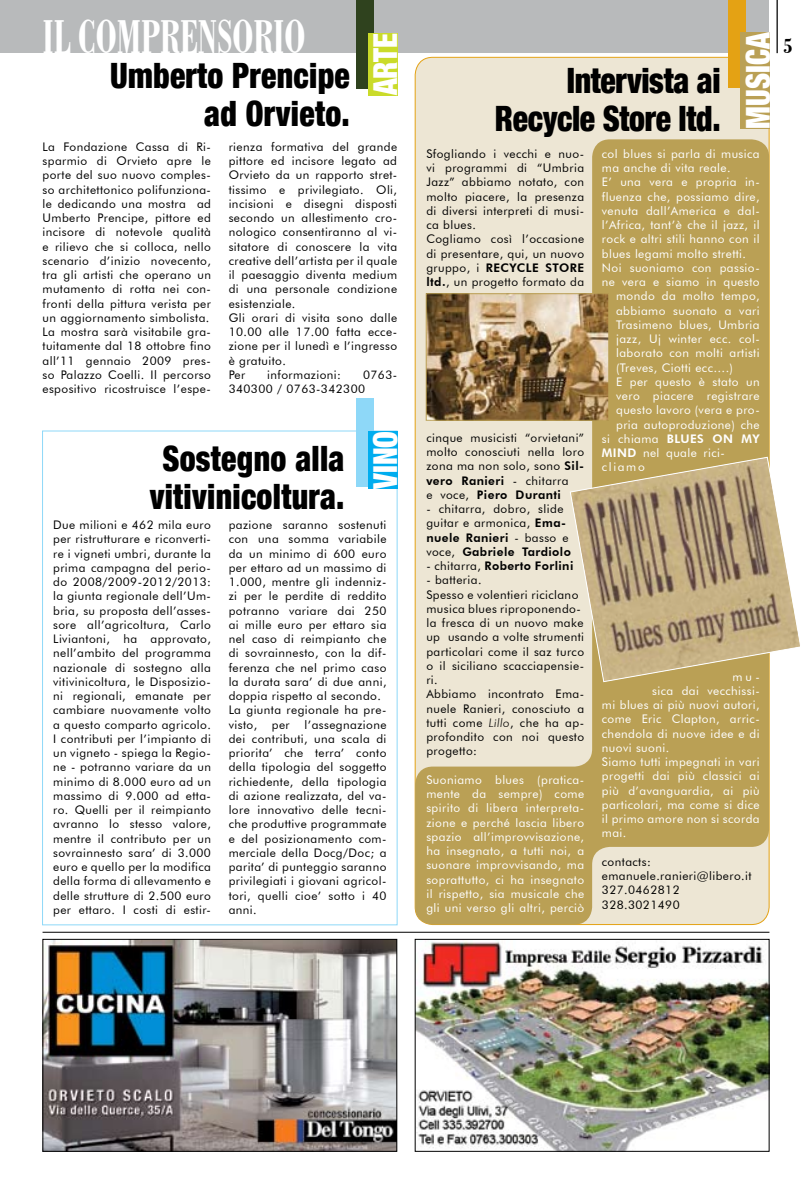
<style>
.page{position:relative;width:812px;height:1180px;background:#fff}
.page>*{position:absolute;margin:0;border:0;box-sizing:border-box;transform-origin:0 0}
.t1{font:700 condensed 50px "Bodoni BT";color:#fff;scale:.77 1}
.t2{font:900 condensed 35px/38.1px "Helvetica Neue";letter-spacing:.01em;color:#000;text-align:right;scale:.91 1}
.t3{font:900 condensed 35px/38.1px "Helvetica Neue";letter-spacing:-.01em;color:#000;text-align:right;scale:.91 1}
.t4{font:900 condensed 33px "Helvetica Neue";color:#fff;scale:.91 1}
.t5{font:700 condensed 22.5px "Bodoni BT";color:#000}
.t6{font:11.88px/14.2px "Futura BT";letter-spacing:.035em;color:#000}
.t7{font:11.88px/14.2px "Futura BT";letter-spacing:.035em;color:#fff;text-align:justify}
.t8{font:800 11.88px "Futura BT";letter-spacing:.035em;color:#000}
.t9{font:800 11.88px "Futura BT";letter-spacing:.035em;color:#fff}
.s1{font-weight:800}
.s2{font-weight:400}
.s3{font-weight:300;font-style:italic}
</style>
<div class="page">
<div style="left:415px;top:57px;width:354px;height:867px;background:#ede6d4;border-radius:18px"></div>
<svg style="left:415px;top:139px;width:354px;height:785px;fill:#baa055"></svg>
<div style="left:0;top:0;width:769px;height:53px;background:#b8babb"></div>
<hr style="left:776px;top:0;width:1px;height:53px;background:#000">
<hr style="left:43px;top:932px;width:726px;height:1px;background:#000">
<img style="left:45px;top:941px;width:350px;height:209px">
<div style="left:43px;top:939px;width:354px;height:213px;border:1px solid #000"></div>
<img style="left:417px;top:941px;width:350px;height:209px">
<div style="left:415px;top:939px;width:354px;height:213px;border:1px solid #000"></div>
<div style="left:728px;top:0;width:18px;height:88px;background:#e4a214"></div>
<div style="left:740px;top:33px;width:29px;height:96px;background:#baa055"></div>
<div style="left:356px;top:0;width:17px;height:89px;background:#2f421e"></div>
<div style="left:368px;top:33px;width:29px;height:62px;background:#cadb2a"></div>
<div style="left:356px;top:398px;width:17px;height:88px;background:#8ed8f8"></div>
<div style="left:368px;top:431px;width:29px;height:58px;background:#00adef"></div>
<img style="left:428px;top:295px;width:179px;height:124px">
<div style="left:426px;top:293px;width:183px;height:128px;border:1px solid #baa055"></div>
<svg style="left:569px;top:457px;width:231px;height:225px"></svg>
<h1 class="t1" style="left:43px;top:7px;width:343px">IL COMPRENSORIO</h1>
<h2 class="t2" style="left:110px;top:55px;width:265px">Umberto Prencipe ad Orvieto.</h2>
<h3 class="t4" style="left:365px;top:95px;width:70px;rotate:-90deg">arte</h3>
<p class="t6" style="left:43px;top:139px;width:170px">La Fondazione Cassa di Ri&shy;sparmio di Orvieto apre le porte del suo nuovo comples&shy;so architettonico polifunziona&shy;le dedicando una mostra ad<br>Umberto Prencipe, pittore ed incisore di notevole qualità e rilievo che si colloca, nello scenario d’inizio novecento, tra gli artisti che operano un mutamento di rotta nei con&shy;fronti della pittura verista per un aggiornamento simbolista.<br>La mostra sarà visitabile gra&shy;tuitamente dal 18 ottobre fino all’11 gennaio 2009 pres&shy;so Palazzo Coelli. Il percorso espositivo ricostruisce l’espe-</p>
<p class="t6" style="left:229px;top:139px;width:170px">rienza formativa del grande pittore ed incisore legato ad<br>Orvieto da un rapporto stret&shy;tissimo e privilegiato. Oli, incisioni e disegni disposti secondo un allestimento cro&shy;nologico consentiranno al vi&shy;sitatore di conoscere la vita creative dell’artista per il quale il paesaggio diventa medium di una personale condizione esistenziale.<br>Gli orari di visita sono dalle<br>10.00 alle 17.00 fatta ecce&shy;zione per il lunedì e l’ingresso è gratuito.<br>Per</p>
<p class="t6" style="left:267px;top:367px;width:75px">informazioni:</p>
<p class="t6" style="left:229px;top:367px;width:170px;text-indent:134px">0763-<br>340300 / 0763-342300</p>
<h2 class="t2" style="left:150px;top:439px;width:215px;text-align:center">Sostegno alla vitivinicoltura.</h2>
<h3 class="t4" style="left:365px;top:489px;width:65px;rotate:-90deg">vino</h3>
<p class="t6" style="left:53px;top:518px;width:159px;text-align:justify">Due milioni e 462 mila euro per ristrutturare e riconverti&shy;re i vigneti umbri, durante la prima campagna del perio&shy;do 2008/2009-2012/2013: la giunta regionale dell’Um&shy;bria, su proposta dell’asses&shy;sore all’agricoltura, Carlo Liviantoni, ha approvato, nell’ambito del programma nazionale di sostegno alla vitivinicoltura, le Disposizio&shy;ni regionali, emanate per cambiare nuovamente volto a questo comparto agricolo.<br>I contributi per l’impianto di un vigneto - spiega la Regio&shy;ne - potranno variare da un minimo di 8.000 euro ad un massimo di 9.000 ad etta&shy;ro. Quelli per il reimpianto avranno lo stesso valore, mentre il contributo per un sovrainnesto sara’ di 3.000 euro e quello per la modifica della forma di allevamento e delle strutture di 2.500 euro per ettaro. I costi di estir-</p>
<p class="t6" style="left:229px;top:518px;width:159px">pazione saranno sostenuti con una somma variabile da un minimo di 600 euro per ettaro ad un massimo di<br>1.000, mentre gli indenniz&shy;zi per le perdite di reddito potranno variare dai 250 ai mille euro per ettaro sia nel caso di reimpianto che di sovrainnesto, con la dif&shy;ferenza che nel primo caso la durata sara’ di due anni, doppia rispetto al secondo.<br>La giunta regionale ha pre&shy;visto, per l’assegnazione dei contributi, una scala di priorita’ che terra’ conto della tipologia del soggetto richiedente, della tipologia di azione realizzata, del va&shy;lore innovativo delle tecni&shy;che produttive programmate e del posizionamento com&shy;merciale della Docg/Doc; a parita’ di punteggio saranno privilegiati i giovani agricol&shy;tori, quelli cioe’ sotto i 40 anni.</p>
<h2 class="t3" style="left:494px;top:61px;width:250px">Intervista ai<br>Recycle Store ltd.</h2>
<h3 class="t4" style="left:737px;top:129px;width:106px;rotate:-90deg">musica</h3>
<p class="t6" style="left:426px;top:146px;width:159px">Sfogliando i vecchi e nuo&shy;vi programmi di “Umbria<br>Jazz” abbiamo notato, con molto piacere, la presenza di diversi interpreti di musi&shy;ca blues.<br>Cogliamo così l’occasione di presentare, qui, un nuovo gruppo, i <span class="s1">RECYCLE STORE ltd.</span>, un progetto formato da</p>
<p class="t6" style="left:426px;top:430px;width:159px">cinque musicisti “orvietani” molto conosciuti nella loro zona ma non solo, sono <span class="s1">Sil&shy;vero Ranieri</span> - chitarra<br>e voce, <span class="s1">Piero Duranti</span></p>
<p class="t6" style="left:426px;top:502px;width:146px">- chitarra, dobro, slide guitar e armonica, <span class="s1">Ema&shy;nuele Ranieri</span> - basso e voce, <span class="s1">Gabriele Tardiolo</span></p>
<p class="t8" style="left:426px;top:559px;width:148px"><span class="s2">- chitarra,</span> Roberto Forlini</p>
<p class="t6" style="left:426px;top:573px;width:159px">- batteria.<br>Spesso e volentieri riciclano musica blues riproponendo&shy;la fresca di un nuovo make up usando a volte strumenti particolari come il saz turco o il siciliano scacciapensie&shy;ri.<br>Abbiamo incontrato Ema&shy;nuele Ranieri, conosciuto a tutti come <span class="s3">Lillo</span>, che ha ap&shy;profondito con noi questo progetto:</p>
<p class="t7" style="left:426px;top:772px;width:159px">Suoniamo blues (pratica&shy;mente da sempre) come spirito di libera interpreta&shy;zione e perché lascia libero spazio all’improvvisazione, ha insegnato, a tutti noi, a suonare improvvisando, ma soprattutto, ci ha insegnato il rispetto, sia musicale che gli uni verso gli altri, perciò</p>
<p class="t7" style="left:601px;top:146px;width:159px">col blues si parla di musica</p>
<p class="t7" style="left:601px;top:161px;width:130px">ma anche di vita reale.</p>
<p class="t7" style="left:601px;top:175px;width:159px">E’ una vera e propria in-</p>
<p class="t7" style="left:601px;top:189px;width:159px">fluenza che, possiamo dire,</p>
<p class="t7" style="left:601px;top:203px;width:159px">venuta dall’America e dal-</p>
<p class="t7" style="left:601px;top:218px;width:159px">l’Africa, tant’è che il jazz, il</p>
<p class="t7" style="left:601px;top:232px;width:159px">rock e altri stili hanno con il</p>
<p class="t7" style="left:601px;top:246px;width:146px">blues legami molto stretti.</p>
<p class="t7" style="left:601px;top:260px;width:159px">Noi suoniamo con passio-</p>
<p class="t7" style="left:601px;top:275px;width:159px">ne vera e siamo in questo</p>
<p class="t7" style="left:616px;top:289px;width:145px">mondo da molto tempo,</p>
<p class="t7" style="left:616px;top:303px;width:145px">abbiamo suonato a vari</p>
<p class="t7" style="left:616px;top:317px;width:145px">Trasimeno blues, Umbria</p>
<p class="t7" style="left:616px;top:332px;width:145px">jazz, Uj winter ecc. col-</p>
<p class="t7" style="left:616px;top:346px;width:145px">laborato con molti artisti</p>
<p class="t7" style="left:616px;top:360px;width:118px">(Treves, Ciotti ecc….)</p>
<p class="t7" style="left:616px;top:374px;width:145px">E per questo è stato un</p>
<p class="t7" style="left:616px;top:389px;width:145px">vero piacere registrare</p>
<p class="t7" style="left:616px;top:403px;width:145px">questo lavoro (vera e pro-</p>
<p class="t7" style="left:616px;top:417px;width:145px">pria autoproduzione) che</p>
<p class="t9" style="left:601px;top:431px;width:159px"><span class="s2">si chiama</span> BLUES ON MY</p>
<p class="t7" style="left:601px;top:446px;width:124px"><span class="s1">MIND</span> nel quale rici-</p>
<p class="t7" style="left:601px;top:460px;width:44px">cliamo</p>
<p class="t7" style="left:732px;top:669px;width:29px">mu-</p>
<p class="t7" style="left:652px;top:683px;width:109px">sica dai vecchissi-</p>
<p class="t7" style="left:601px;top:698px;width:159px">mi blues ai più nuovi autori,</p>
<p class="t7" style="left:601px;top:712px;width:159px">come Eric Clapton, arric-</p>
<p class="t7" style="left:601px;top:726px;width:159px">chendola di nuove idee e di</p>
<p class="t7" style="left:601px;top:740px;width:69px">nuovi suoni.</p>
<p class="t7" style="left:601px;top:755px;width:159px">Siamo tutti impegnati in vari</p>
<p class="t7" style="left:601px;top:769px;width:159px">progetti dai più classici ai</p>
<p class="t7" style="left:601px;top:783px;width:159px">più d’avanguardia, ai più</p>
<p class="t7" style="left:601px;top:797px;width:159px">particolari, ma come si dice</p>
<p class="t7" style="left:601px;top:812px;width:159px">il primo amore non si scorda</p>
<p class="t7" style="left:601px;top:826px;width:26px">mai.</p>
<p class="t6" style="left:601px;top:854px;width:151px">contacts: emanuele.ranieri@libero.it<br>327.0462812<br>328.3021490</p>
<h3 class="t5" style="left:783px;top:32px;width:10px">5</h3>
</div>
